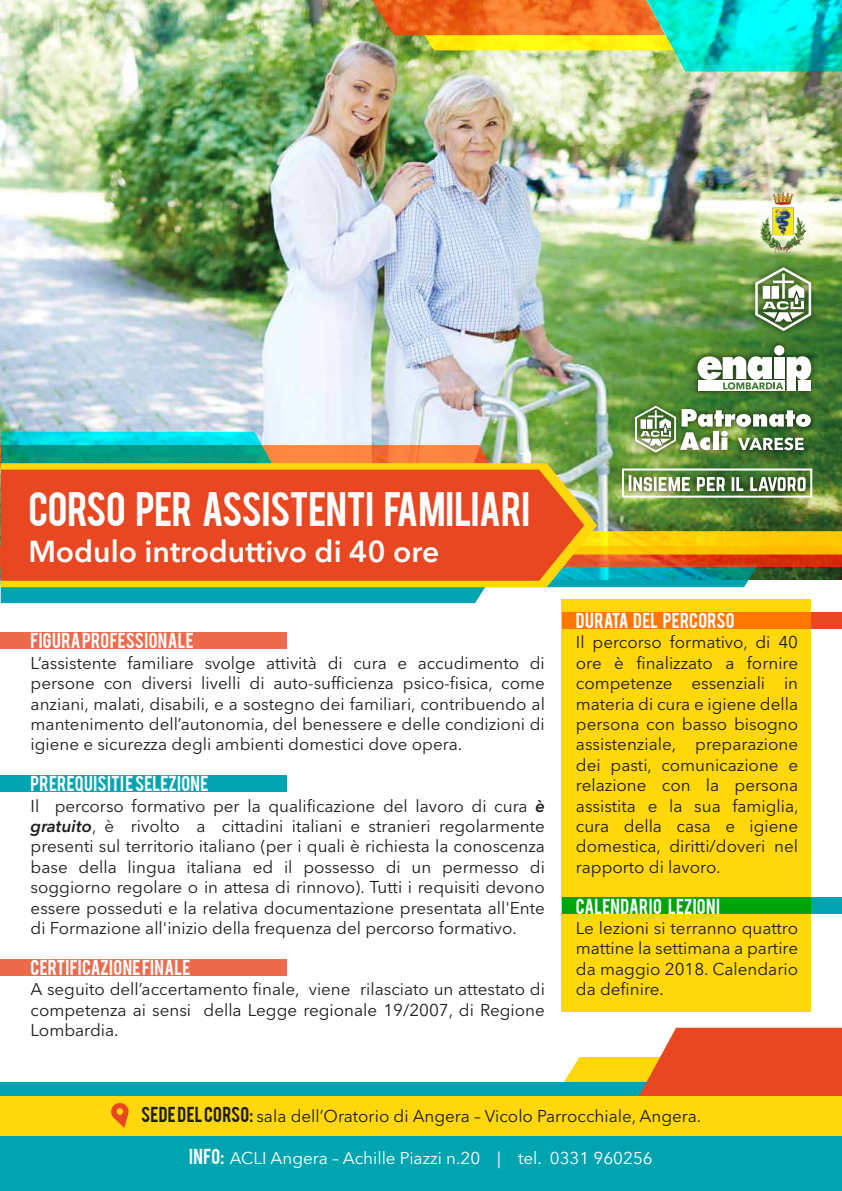
<style>
.page{position:relative;width:842px;height:1191px;background:#fff}
.page>*{position:absolute;margin:0;border:0;box-sizing:border-box;transform-origin:0 0}
.t1{font:38px "Bebas";letter-spacing:-.01em;color:#fff}
.t2{font:600 30px "Avenir Next LT Pro";color:#fff}
.t3{font:17px/20.4px "Avenir Next LT Pro";color:#1d1d1b;text-align:justify}
.t4{font:17px "Bebas";letter-spacing:.015em;color:#fff}
.t5{font:17px "Avenir Next LT Pro";color:#fff}
.s1{font-weight:600;font-style:italic}
.s2{font-family:"Bebas"}
</style>
<div class="page">
<div style="left:0;top:632px;width:287px;height:17px;background:#ec6b4d"></div>
<div style="left:0;top:775px;width:287px;height:16px;background:#00a4b0"></div>
<div style="left:0;top:959px;width:287px;height:16px;background:#ec6b4d"></div>
<img style="left:0;top:0;width:842px;height:579px">
<svg style="left:0;top:432px;width:491px;height:36px;background:#6db29d"></svg>
<svg style="left:1px;top:531px;width:841px;height:72px"></svg>
<img style="left:372px;top:0;width:470px;height:72px">
<div style="left:0;top:1082px;width:842px;height:17px;background:#00a4b0"></div>
<svg style="left:564px;top:1027px;width:278px;height:68px"></svg>
<div style="left:0;top:1120px;width:842px;height:71px;background:#00a4b0"></div>
<div style="left:0;top:1095px;width:842px;height:40px;background:#ffd70a"></div>
<img style="left:626px;top:397px;width:193px;height:64px">
<img style="left:633px;top:405px;width:178px;height:48px">
<img style="left:689px;top:337px;width:131px;height:63px">
<div style="left:774px;top:345px;width:10px;height:10px;background:#fff;border-radius:50%"></div>
<svg style="left:697px;top:356px;width:114px;height:35px"></svg>
<img style="left:747px;top:259px;width:73px;height:81px">
<svg style="left:753px;top:266px;width:59px;height:66px"></svg>
<svg style="left:1px;top:463px;width:596px;height:124px;background:#e65b22"></svg>
<div style="left:562px;top:599px;width:249px;height:412px;background:#ffd70a"></div>
<svg style="left:562px;top:612px;width:280px;height:16px;background:#fc7105"></svg>
<svg style="left:562px;top:897px;width:280px;height:17px;background:#00a41c"></svg>
<svg style="left:111px;top:1103px;width:18px;height:24px"></svg>
<svg style="left:741px;top:189px;width:84px;height:67px"></svg>
<img style="left:760px;top:217px;width:44px;height:36px">
<img style="left:772px;top:207px;width:22px;height:29px">
<img style="left:772px;top:192px;width:22px;height:13px">
<img style="left:620px;top:466px;width:194px;height:34px">
<svg style="left:629px;top:475px;width:23px;height:16px"></svg>
<hr style="left:654px;top:477px;width:3px;height:14px;background:#fff">
<svg style="left:659px;top:477px;width:31px;height:14px"></svg>
<svg style="left:697px;top:477px;width:28px;height:14px"></svg>
<svg style="left:732px;top:477px;width:11px;height:14px"></svg>
<svg style="left:750px;top:477px;width:55px;height:14px"></svg>
<div style="left:622px;top:468px;width:190px;height:29px;border:2px solid #fff"></div>
<h1 class="t1" style="left:28px;top:482px;width:503px">CORSO PER ASSISTENTI FAMILIARI</h1>
<h2 class="t2" style="left:28px;top:534px;width:412px">Modulo introduttivo di 40 ore</h2>
<p class="t4" style="left:31px;top:628px;width:165px">FIGURA PROFESSIONALE</p>
<p class="t3" style="left:31px;top:652px;width:516px">L’assistente familiare svolge attività di cura e accudimento di persone con diversi livelli di auto-sufficienza psico-fisica, come anziani, malati, disabili, e a sostegno dei familiari, contribuendo al mantenimento dell’autonomia, del benessere e delle condizioni di igiene e sicurezza degli ambienti domestici dove opera.</p>
<p class="t4" style="left:31px;top:771px;width:179px">PREREQUISITI E SELEZIONE</p>
<p class="t3" style="left:31px;top:795px;width:516px">Il percorso formativo per la qualificazione del lavoro di cura <span class="s1">è gratuito</span>, è rivolto a cittadini italiani e stranieri regolarmente presenti sul territorio italiano (per i quali è richiesta la conoscenza base della lingua italiana ed il possesso di un permesso di soggiorno regolare o in attesa di rinnovo). Tutti i requisiti devono essere posseduti e la relativa documentazione presentata all'Ente di Formazione all'inizio della frequenza del percorso formativo.</p>
<p class="t4" style="left:31px;top:955px;width:161px">CERTIFICAZIONE FINALE</p>
<p class="t3" style="left:31px;top:979px;width:516px">A seguito dell’accertamento finale, viene rilasciato un attestato di competenza ai sensi della Legge regionale 19/2007, di Regione Lombardia.</p>
<p class="t4" style="left:576px;top:608px;width:160px">DURATA DEL PERCORSO</p>
<p class="t3" style="left:576px;top:632px;width:224px">Il percorso formativo, di 40 ore è finalizzato a fornire competenze essenziali in materia di cura e igiene della persona con basso bisogno assistenziale, preparazione dei pasti, comunicazione e relazione con la persona assistita e la sua famiglia, cura della casa e igiene domestica, diritti/doveri nel rapporto di lavoro.</p>
<p class="t4" style="left:576px;top:893px;width:146px">CALENDARIO LEZIONI</p>
<p class="t3" style="left:576px;top:917px;width:224px">Le lezioni si terranno quattro mattine la settimana a partire da maggio 2018. Calendario da definire.</p>
<p class="t3" style="left:141px;top:1105px;width:562px"><span class="s2">SEDE DEL CORSO:</span> sala dell’Oratorio di Angera – Vicolo Parrocchiale, Angera.</p>
<p class="t5" style="left:189px;top:1148px;width:465px"><span class="s2">INFO:</span> ACLI Angera – Achille Piazzi n.20 | tel. 0331 960256</p>
</div>
